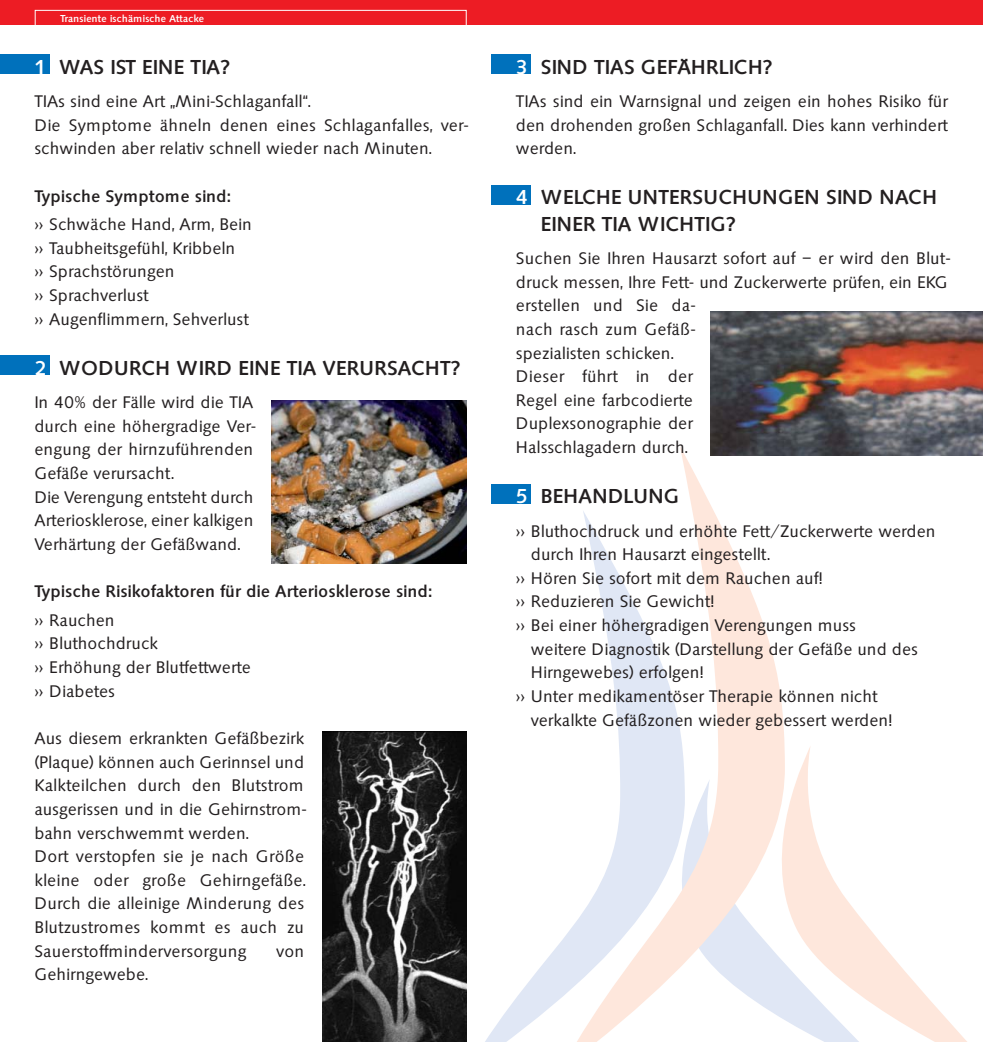
<style>
.page{position:relative;width:983px;height:1042px;background:#fff}
.page>*{position:absolute;margin:0;border:0;box-sizing:border-box;transform-origin:0 0}
.t1{font:500 21px/26.2px "Saxony";color:#231f20}
.t2{font:17.5px/23.6px "Saxony";color:#231f20}
.t3{font:500 17.5px "Saxony";color:#231f20}
.t4{font:500 10.5px "Saxony";color:#fff}
.s1{color:#fff}
</style>
<div class="page">
<svg style="left:466px;top:510px;width:94px;height:532px"></svg>
<svg style="left:560px;top:446px;width:225px;height:596px"></svg>
<svg style="left:757px;top:745px;width:210px;height:297px"></svg>
<div style="left:491px;top:54px;width:40px;height:20px;background:#0071bc"></div>
<div style="left:491px;top:185px;width:40px;height:20px;background:#0071bc"></div>
<div style="left:491px;top:484px;width:40px;height:20px;background:#0071bc"></div>
<div style="left:0;top:54px;width:50px;height:20px;background:#0071bc"></div>
<div style="left:0;top:355px;width:50px;height:20px;background:#0071bc"></div>
<div style="left:0;top:0;width:982px;height:25px;background:#ed1c24"></div>
<div style="left:35px;top:10px;width:431px;height:20px;border:1px solid #fff"></div>
<img style="left:271px;top:400px;width:195px;height:163px">
<img style="left:710px;top:312px;width:272px;height:143px">
<img style="left:322px;top:732px;width:144px;height:310px">
<p class="t4" style="left:60px;top:15px;width:146px">Transiente ischämische Attacke</p>
<p class="t1" style="left:35px;top:55px;width:197px"><span class="s1">1</span> WAS IST EINE TIA?</p>
<p class="t2" style="left:35px;top:91px;width:435px">TIAs sind eine Art „Mini-Schlaganfall“.<br>Die Symptome ähneln denen eines Schlaganfalles, ver&shy;schwinden aber relativ schnell wieder nach Minuten.</p>
<p class="t3" style="left:35px;top:189px;width:198px">Typische Symptome sind:</p>
<p class="t2" style="left:35px;top:214px;width:219px">&gt;&gt; Schwäche Hand, Arm, Bein &gt;&gt; Taubheitsgefühl, Kribbeln<br>&gt;&gt; Sprachstörungen<br>&gt;&gt; Sprachverlust<br>&gt;&gt; Augenflimmern, Sehverlust</p>
<p class="t1" style="left:35px;top:356px;width:427px"><span class="s1">2</span> WODURCH WIRD EINE TIA VERURSACHT?</p>
<p class="t2" style="left:35px;top:392px;width:223px">In 40% der Fälle wird die TIA durch eine höhergradige Ver&shy;engung der hirnzuführenden<br>Gefäße verursacht.<br>Die Verengung entsteht durch<br>Arteriosklerose, einer kalkigen<br>Verhärtung der Gefäßwand.</p>
<p class="t3" style="left:35px;top:585px;width:399px">Typische Risikofaktoren für die Arteriosklerose sind:</p>
<p class="t2" style="left:35px;top:610px;width:218px">&gt;&gt; Rauchen<br>&gt;&gt; Bluthochdruck<br>&gt;&gt; Erhöhung der Blutfettwerte &gt;&gt; Diabetes</p>
<p class="t2" style="left:35px;top:728px;width:274px">Aus diesem erkrankten Gefäßbezirk (Plaque) können auch Gerinnsel und<br>Kalkteilchen durch den Blutstrom ausgerissen und in die Gehirnstrom&shy;bahn verschwemmt werden.<br>Dort verstopfen sie je nach Größe kleine oder große Gehirngefäße.<br>Durch die alleinige Minderung des<br>Blutzustromes kommt es auch zu<br>Sauerstoffminderversorgung</p>
<p class="t2" style="left:276px;top:940px;width:29px">von</p>
<p class="t2" style="left:35px;top:964px;width:115px">Gehirngewebe.</p>
<p class="t1" style="left:516px;top:55px;width:258px"><span class="s1">3</span> SIND TIAS GEFÄHRLICH?</p>
<p class="t2" style="left:516px;top:91px;width:433px;text-align:justify">TIAs sind ein Warnsignal und zeigen ein hohes Risiko für den drohenden großen Schlaganfall. Dies kann verhindert werden.</p>
<p class="t1" style="left:541px;top:186px;width:398px;text-indent:-25px"><span class="s1">4</span> WELCHE UNTERSUCHUNGEN SIND NACH<br>EINER TIA WICHTIG?</p>
<p class="t2" style="left:516px;top:248px;width:436px">Suchen Sie Ihren Hausarzt sofort auf – er wird den Blut&shy;druck messen, Ihre Fett- und Zuckerwerte prüfen, ein EKG erstellen und Sie da-<br>nach rasch zum Gefäß-<br>spezialisten schicken.<br>Dieser führt in der<br>Regel eine farbcodierte<br>Duplexsonographie der<br>Halsschlagadern durch.</p>
<p class="t1" style="left:516px;top:485px;width:165px"><span class="s1">5</span> BEHANDLUNG</p>
<p class="t2" style="left:516px;top:520px;width:421px">&gt;&gt; Bluthochdruck und erhöhte Fett/Zuckerwerte werden</p>
<p class="t2" style="left:531px;top:544px;width:240px">durch Ihren Hausarzt eingestellt.</p>
<p class="t2" style="left:516px;top:568px;width:308px">&gt;&gt; Hören Sie sofort mit dem Rauchen auf!</p>
<p class="t2" style="left:516px;top:591px;width:200px">&gt;&gt; Reduzieren Sie Gewicht!</p>
<p class="t2" style="left:516px;top:615px;width:341px">&gt;&gt; Bei einer höhergradigen Verengungen muss</p>
<p class="t2" style="left:531px;top:639px;width:388px">weitere Diagnostik (Darstellung der Gefäße und des</p>
<p class="t2" style="left:531px;top:662px;width:174px">Hirngewebes) erfolgen!</p>
<p class="t2" style="left:516px;top:686px;width:363px">&gt;&gt; Unter medikamentöser Therapie können nicht</p>
<p class="t2" style="left:531px;top:709px;width:363px">verkalkte Gefäßzonen wieder gebessert werden!</p>
</div>
